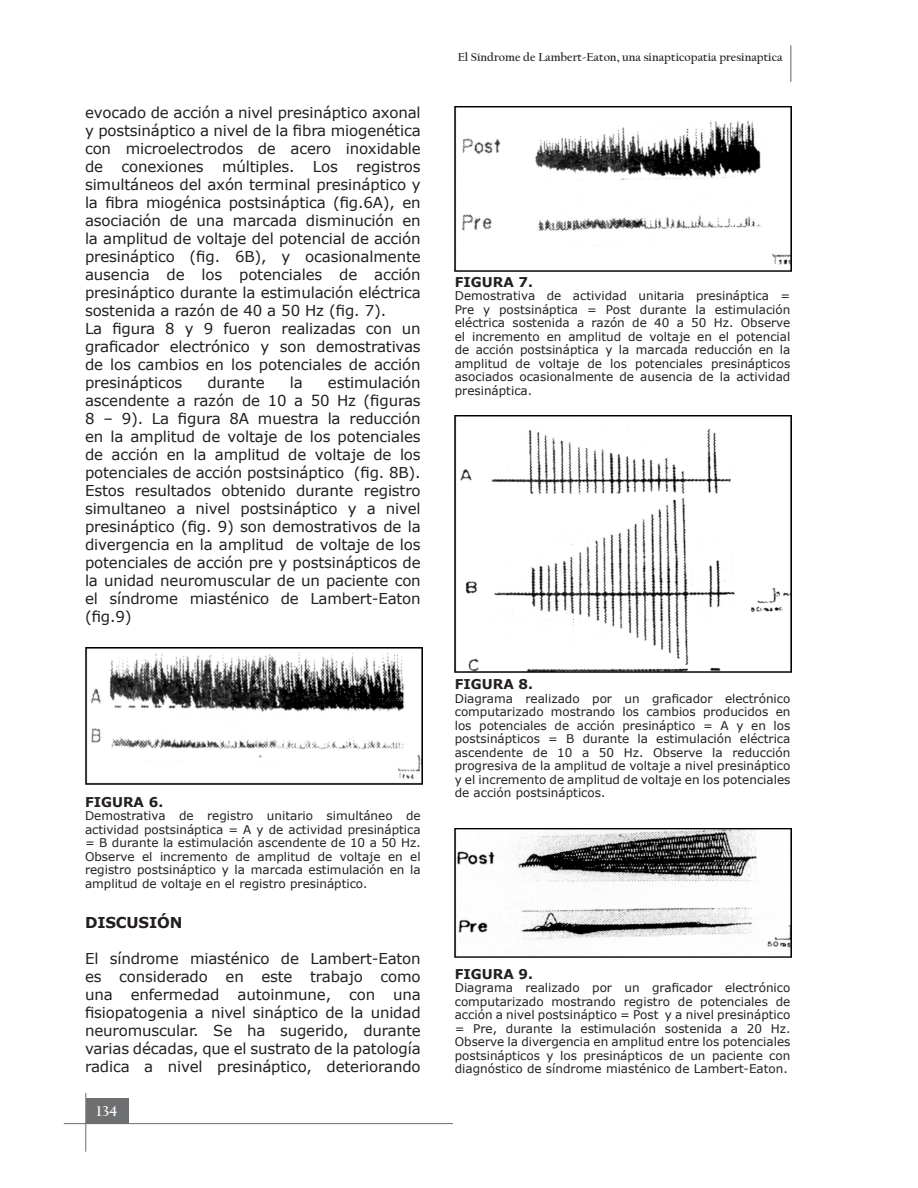
<style>
.page{position:relative;width:918px;height:1188px;background:#fff}
.page>*{position:absolute;margin:0;border:0;box-sizing:border-box;transform-origin:0 0}
.t1{font:15px/18px "Verdana";letter-spacing:-.01em;color:#231f20;text-align:justify}
.t2{font:700 15px "Verdana";letter-spacing:-.01em;color:#231f20}
.t3{font:700 15px "Californian FB";color:#fff}
.t4{font:700 13.5px "Verdana";color:#231f20}
.t5{font:12px/13.5px "Verdana";color:#231f20;text-align:justify}
.t6{font:700 12px "Californian FB";color:#231f20}
</style>
<div class="page">
<hr style="left:64px;top:1123px;width:389px;height:1px;background:#6d6f71">
<div style="left:86px;top:1098px;width:43px;height:26px;background:#6d6f71"></div>
<hr style="left:85px;top:1093px;width:1px;height:59px;background:#6d6f71">
<hr style="left:790px;top:45px;width:2px;height:37px;background:#939698">
<img style="left:85px;top:647px;width:337px;height:138px">
<img style="left:455px;top:106px;width:337px;height:166px">
<img style="left:455px;top:416px;width:337px;height:256px">
<img style="left:455px;top:828px;width:337px;height:130px">
<p class="t1" style="left:85px;top:103px;width:337px;text-align:left">evocado de acción a nivel presináptico axonal y postsináptico a nivel de la fibra miogenética con microelectrodos de acero inoxidable de conexiones múltiples. Los registros simultáneos del axón terminal presináptico y la fibra miogénica postsináptica (fig.6A), en asociación de una marcada disminución en la amplitud de voltaje del potencial de acción presináptico (fig. 6B), y ocasionalmente ausencia de los potenciales de acción presináptico durante la estimulación eléctrica sostenida a razón de 40 a 50 Hz (fig. 7).<br>La figura 8 y 9 fueron realizadas con un graficador electrónico y son demostrativas de los cambios en los potenciales de acción presinápticos</p>
<p class="t1" style="left:85px;top:373px;width:337px;text-indent:243px">estimulación ascendente a razón de 10 a 50 Hz (figuras 8 – 9). La figura 8A muestra la reducción en la amplitud de voltaje de los potenciales de acción en la amplitud de voltaje de los potenciales de acción postsináptico (fig. 8B).<br>Estos resultados obtenido durante registro simultaneo a nivel postsináptico y a nivel presináptico (fig. 9) son demostrativos de la divergencia en la amplitud de voltaje de los potenciales de acción pre y postsinápticos de la unidad neuromuscular de un paciente con el síndrome miasténico de Lambert-Eaton (fig.9)</p>
<p class="t1" style="left:207px;top:373px;width:59px">durante</p>
<p class="t1" style="left:290px;top:373px;width:14px">la</p>
<p class="t4" style="left:85px;top:793px;width:80px">FIGURA 6.</p>
<p class="t5" style="left:85px;top:809px;width:337px">Demostrativa de registro unitario simultáneo de actividad postsináptica = A y de actividad presináptica = B durante la estimulación ascendente de 10 a 50 Hz.<br>Observe el incremento de amplitud de voltaje en el registro postsináptico y la marcada estimulación en la amplitud de voltaje en el registro presináptico.</p>
<p class="t2" style="left:85px;top:913px;width:99px">DISCUSIÓN</p>
<p class="t1" style="left:85px;top:949px;width:337px">El síndrome miasténico de Lambert-Eaton es considerado en este trabajo como una enfermedad autoinmune, con una fisiopatogenia a nivel sináptico de la unidad neuromuscular. Se ha sugerido, durante varias décadas, que el sustrato de la patología radica a nivel presináptico, deteriorando</p>
<p class="t3" style="left:96px;top:1102px;width:23px">134</p>
<p class="t6" style="left:458px;top:50px;width:326px">El Síndrome de Lambert-Eaton, una sinapticopatia presinaptica</p>
<p class="t4" style="left:455px;top:273px;width:80px">FIGURA 7.</p>
<p class="t5" style="left:455px;top:289px;width:337px">Demostrativa de actividad unitaria presináptica = Pre y postsináptica = Post durante la estimulación eléctrica sostenida a razón de 40 a 50 Hz. Observe el incremento en amplitud de voltaje en el potencial de acción postsináptica y la marcada reducción en la amplitud de voltaje de los potenciales presinápticos asociados ocasionalmente de ausencia de la actividad presináptica.</p>
<p class="t4" style="left:455px;top:676px;width:80px">FIGURA 8.</p>
<p class="t5" style="left:455px;top:691px;width:337px">Diagrama realizado por un graficador electrónico computarizado mostrando los cambios producidos en los potenciales de acción presináptico = A y en los postsinápticos = B durante la estimulación eléctrica ascendente de 10 a 50 Hz. Observe la reducción progresiva de la amplitud de voltaje a nivel presináptico y el incremento de amplitud de voltaje en los potenciales de acción postsinápticos.</p>
<p class="t4" style="left:455px;top:965px;width:80px">FIGURA 9.</p>
<p class="t5" style="left:455px;top:981px;width:337px">Diagrama realizado por un graficador electrónico computarizado mostrando registro de potenciales de acción a nivel postsináptico = Post y a nivel presináptico = Pre, durante la estimulación sostenida a 20 Hz.<br>Observe la divergencia en amplitud entre los potenciales postsinápticos y los presinápticos de un paciente con diagnóstico de síndrome miasténico de Lambert-Eaton.</p>
</div>
